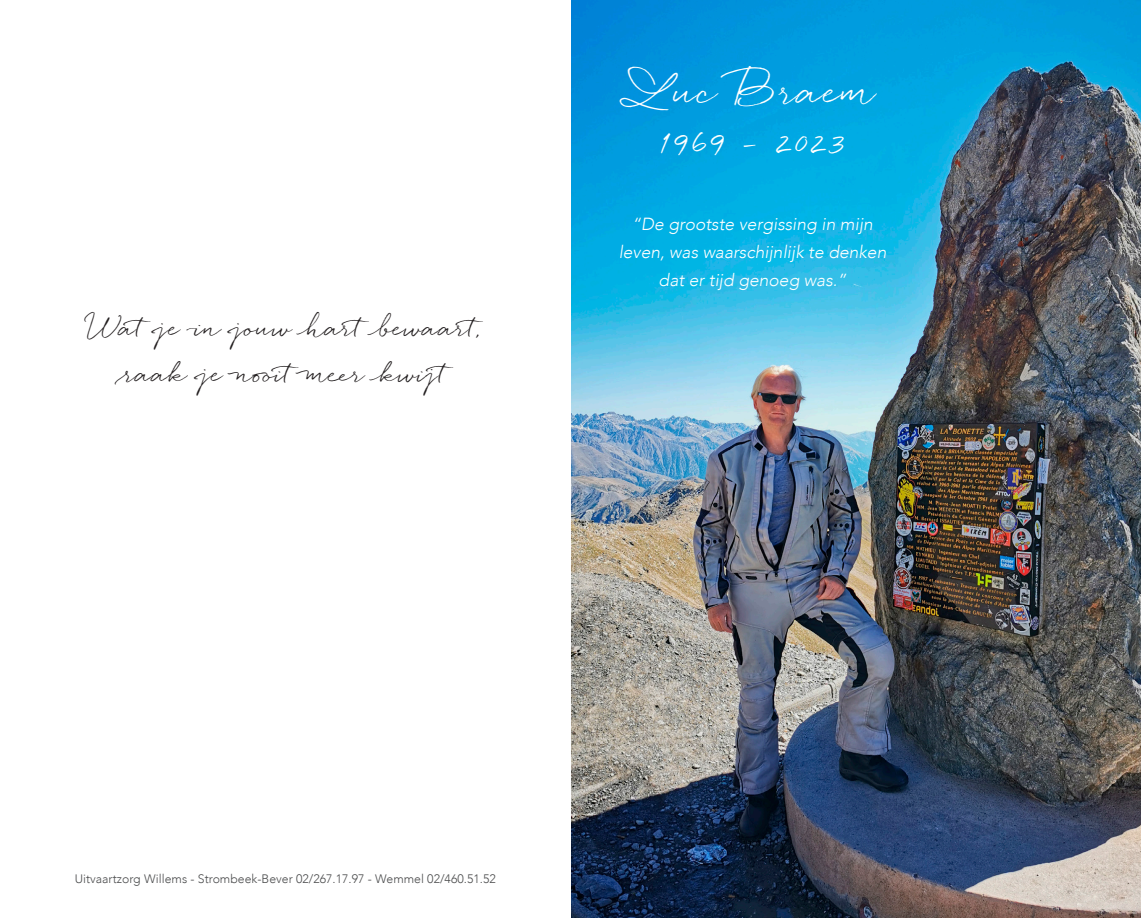
<style>
.page{position:relative;width:1141px;height:918px;background:#fff}
.page>*{position:absolute;margin:0;border:0;box-sizing:border-box;transform-origin:0 0}
.t1{font:38.5px "Quickpen";color:#fff}
.t2{font:31.5px "Quickpen";color:#fff}
.t3{font:24.5px/45.5px "Quickpen";color:#231f20;text-align:center}
.t4{font:italic 300 17.5px/28px "Avenir";color:#fff;text-align:center}
.t5{font:300 12.25px "Avenir";color:#4b4c4d}
</style>
<div class="page">
<img style="left:571px;top:0;width:570px;height:918px">
<h3 class="t3" style="left:87px;top:305px;width:411px">Watje in jouw hartbewaart, raak je nooitmeer kwijt</h3>
<h1 class="t1" style="left:628px;top:68px;width:253px">Luc Braem</h1>
<h2 class="t2" style="left:659px;top:123px;width:190px">1969 - 2023</h2>
<p class="t4" style="left:619px;top:210px;width:269px">“De grootste vergissing in mijn leven, was waarschijnlijk te denken dat er tijd genoeg was.”</p>
<p class="t5" style="left:75px;top:872px;width:423px">Uitvaartzorg Willems - Strombeek-Bever 02/267.17.97 - Wemmel 02/460.51.52</p>
</div>
